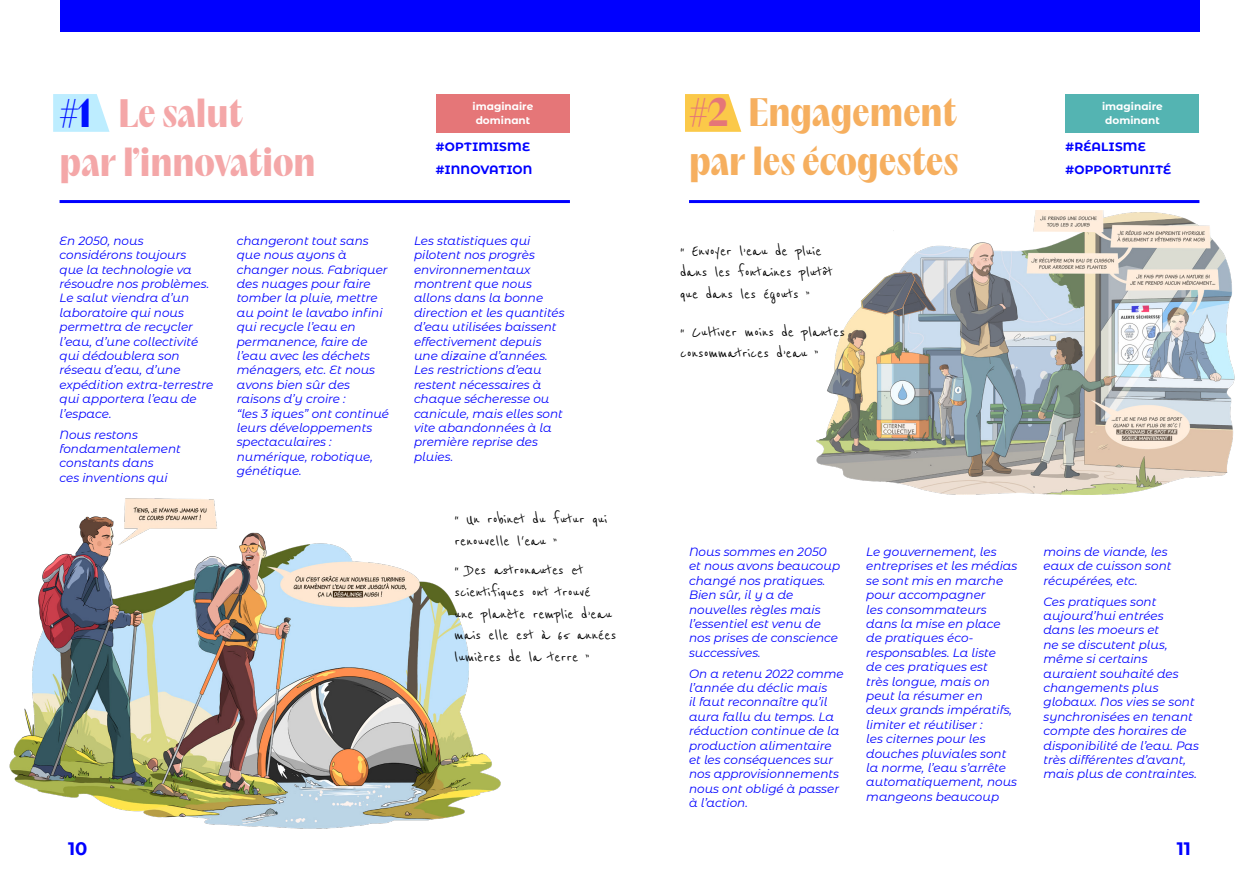
<style>
.page{position:relative;width:1259px;height:893px;background:#fff}
.page>*{position:absolute;margin:0;border:0;box-sizing:border-box;transform-origin:0 0}
.t1{font:900 36px/49.7px "PP Acma";color:#f6af5f}
.t2{font:900 36px/49.7px "PP Acma";color:#f4a7a8}
.t3{font:18px/21.6px "Reenie Beanie";color:#000}
.t4{font:700 18px "Montserrat Alternates";color:#00f}
.t5{font:italic 12px/14.4px "Montserrat Alternates";color:#00f}
.t6{font:700 12px/23px "Montserrat Alternates";letter-spacing:.015em;color:#00f}
.t7{font:700 10.5px/13.5px "Montserrat Alternates";color:#fff;text-align:center}
.s1{color:#0012ff}
.s2{color:#e57678}
</style>
<div class="page">
<div style="left:60px;top:0;width:1139px;height:31px;background:#00f"></div>
<img style="left:9px;top:498px;width:492px;height:331px">
<img style="left:817px;top:210px;width:418px;height:285px">
<hr style="left:60px;top:200px;width:510px;height:3px;background:#00f">
<hr style="left:689px;top:200px;width:510px;height:3px;background:#00f">
<div style="left:436px;top:94px;width:134px;height:39px;background:#e57678"></div>
<div style="left:1065px;top:94px;width:134px;height:39px;background:#54b4b2"></div>
<svg style="left:53px;top:94px;width:56px;height:38px;background:#c4eeff"></svg>
<svg style="left:685px;top:94px;width:56px;height:38px;background:#fbcf5d"></svg>
<h1 class="t2" style="left:60px;top:88px;width:258px"><span class="s1">#1</span> Le salut<br>par l’innovation</h1>
<p class="t7" style="left:472px;top:99px;width:62px">imaginaire dominant</p>
<p class="t6" style="left:436px;top:135px;width:98px">#OPTIMISME #INNOVATION</p>
<p class="t5" style="left:60px;top:233px;width:155px">En 2050, nous considérons toujours<br>que la technologie va résoudre nos problèmes.<br>Le salut viendra d’un laboratoire qui nous permettra de recycler l’eau, d’une collectivité qui dédoublera son réseau d’eau, d’une expédition extra-terrestre qui apportera l’eau de l’espace.</p>
<p class="t5" style="left:60px;top:427px;width:123px">Nous restons fondamentalement constants dans<br>ces inventions qui</p>
<p class="t5" style="left:237px;top:233px;width:154px">changeront tout sans que nous ayons à changer nous. Fabriquer des nuages pour faire tomber la pluie, mettre au point le lavabo infini qui recycle l’eau en permanence, faire de l’eau avec les déchets ménagers, etc. Et nous avons bien sûr des raisons d’y croire :<br>“les 3 iques” ont continué leurs développements spectaculaires : numérique, robotique, génétique.</p>
<p class="t5" style="left:414px;top:233px;width:152px">Les statistiques qui pilotent nos progrès environnementaux montrent que nous allons dans la bonne direction et les quantités d’eau utilisées baissent effectivement depuis une dizaine d’années.<br>Les restrictions d’eau restent nécessaires à chaque sécheresse ou canicule, mais elles sont vite abandonnées à la première reprise des pluies.</p>
<h2 class="t3" style="left:454px;top:509px;width:154px">“ Un robinet du futur qui renouvelle l'eau ”</h2>
<h2 class="t3" style="left:454px;top:560px;width:163px">“ Des astronautes et scientifiques ont trouvé<br>une planète remplie d’eau mais elle est à 65 années lumières de la terre ”</h2>
<h1 class="t1" style="left:689px;top:87px;width:271px"><span class="s2">#2</span> Engagement par les écogestes</h1>
<h2 class="t3" style="left:680px;top:240px;width:154px">“ Envoyer l’eau de pluie dans les fontaines plutôt que dans les égouts ”</h2>
<h2 class="t3" style="left:680px;top:321px;width:166px">“ Cultiver moins de plantes consommatrices d’eau ”</h2>
<p class="t7" style="left:1102px;top:99px;width:62px;text-align:left">imaginaire dominant</p>
<p class="t6" style="left:1065px;top:135px;width:107px">#RÉALISME #OPPORTUNITÉ</p>
<p class="t5" style="left:689px;top:544px;width:153px">Nous sommes en 2050 et nous avons beaucoup changé nos pratiques.<br>Bien sûr, il y a de nouvelles règles mais l’essentiel est venu de nos prises de conscience successives.</p>
<p class="t5" style="left:689px;top:666px;width:156px">On a retenu 2022 comme l’année du déclic mais<br>il faut reconnaître qu’il aura fallu du temps. La réduction continue de la production alimentaire et les conséquences sur nos approvisionnements nous ont obligé à passer à l’action.</p>
<p class="t5" style="left:866px;top:544px;width:153px">Le gouvernement, les entreprises et les médias se sont mis en marche pour accompagner<br>les consommateurs dans la mise en place de pratiques éco&shy;responsables. La liste<br>de ces pratiques est<br>très longue, mais on peut la résumer en<br>deux grands impératifs, limiter et réutiliser :<br>les citernes pour les douches pluviales sont la norme, l’eau s’arrête automatiquement, nous mangeons beaucoup</p>
<p class="t5" style="left:1043px;top:544px;width:129px">moins de viande, les eaux de cuisson sont récupérées, etc.</p>
<p class="t5" style="left:1043px;top:594px;width:157px">Ces pratiques sont aujourd’hui entrées<br>dans les moeurs et<br>ne se discutent plus, même si certains auraient souhaité des changements plus globaux. Nos vies se sont synchronisées en tenant compte des horaires de disponibilité de l’eau. Pas très différentes d’avant, mais plus de contraintes.</p>
<h2 class="t4" style="left:68px;top:836px;width:21px">10</h2>
<h2 class="t4" style="left:1176px;top:836px;width:16px">11</h2>
</div>
